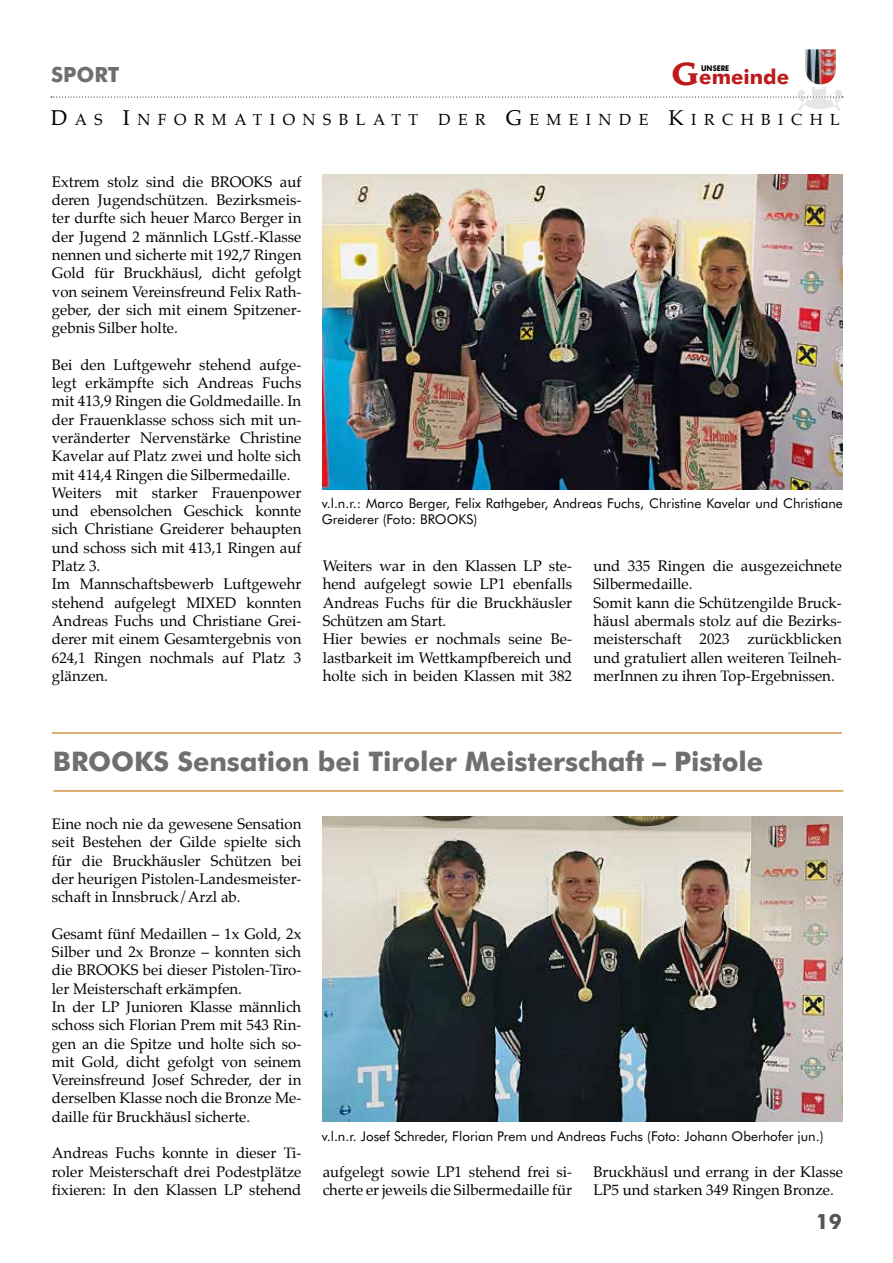
<style>
.page{position:relative;width:893px;height:1263px;background:#fff}
.page>*{position:absolute;margin:0;border:0;box-sizing:border-box;transform-origin:0 0}
.t1{font:700 27px "Futura BT";letter-spacing:-.005em;color:#6f6f6e}
.t2{font:700 21px "Futura BT";color:#6f6f6e}
.t3{font:700 21px "Futura BT";color:#565656}
.t4{font:700 20.4px "Futura BT";color:#bd1a1a}
.t5{font:15.75px "Palatino";letter-spacing:.475em;color:#000}
.t6{font:15px/18.3px "Palatino";color:#000}
.t7{font:13.5px/16.2px "Futura BT";color:#000}
.t8{font:700 7.8px "Futura BT";color:#000;scale:.9 1}
.s1{font-family:"Leawood";font-size:31.5px}
.s2{font-size:21px}
</style>
<div class="page">
<img style="left:798px;top:88px;width:44px;height:23px">
<svg style="left:51px;top:97px;width:792px;height:1px"></svg>
<img style="left:805px;top:49px;width:31px;height:36px">
<img style="left:323px;top:174px;width:520px;height:315px">
<img style="left:323px;top:816px;width:520px;height:306px">
<hr style="left:52px;top:732px;width:790px;height:2px;background:#d29544">
<hr style="left:53px;top:790px;width:790px;height:2px;background:#d29544">
<h2 class="t2" style="left:51px;top:62px;width:70px">SPORT</h2>
<h3 class="t4" style="left:672px;top:64px;width:119px"><span class="s1">G</span>emeinde</h3>
<p class="t5" style="left:51px;top:109px;width:369px"><span class="s2">D</span>AS <span class="s2">I</span>NFORMATIONSBLATT</p>
<p class="t5" style="left:438px;top:109px;width:403px">DER <span class="s2">G</span>EMEINDE <span class="s2">K</span>IRCHBICHL</p>
<p class="t8" style="left:701px;top:63px;width:33px">UNSERE</p>
<p class="t6" style="left:52px;top:174px;width:251px;text-align:justify">Extrem stolz sind die BROOKS auf deren Jugendschützen. Bezirksmeis&shy;ter durfte sich heuer Marco Berger in der Jugend 2 männlich LGstf.-Klasse nennen und sicherte mit 192,7 Ringen Gold für Bruckhäusl, dicht gefolgt von seinem Vereinsfreund Felix Rath&shy;geber, der sich mit einem Spitzener&shy;gebnis Silber holte.</p>
<p class="t6" style="left:52px;top:357px;width:251px">Bei den Luftgewehr stehend aufge&shy;legt erkämpfte sich Andreas Fuchs mit 413,9 Ringen die Goldmedaille. In der Frauenklasse schoss sich mit un&shy;veränderter Nervenstärke Christine<br>Kavelar auf Platz zwei und holte sich mit 414,4 Ringen die Silbermedaille.<br>Weiters mit starker Frauenpower und ebensolchen Geschick konnte sich Christiane Greiderer behaupten und schoss sich mit 413,1 Ringen auf<br>Platz 3.<br>Im Mannschaftsbewerb Luftgewehr stehend aufgelegt MIXED konnten<br>Andreas Fuchs und Christiane Grei&shy;derer mit einem Gesamtergebnis von<br>624,1 Ringen nochmals auf Platz 3 glänzen.</p>
<p class="t7" style="left:322px;top:495px;width:523px">v.l.n.r.: Marco Berger, Felix Rathgeber, Andreas Fuchs, Christine Kavelar und Christiane<br>Greiderer (Foto: BROOKS)</p>
<p class="t6" style="left:323px;top:558px;width:251px">Weiters war in den Klassen LP ste&shy;hend aufgelegt sowie LP1 ebenfalls<br>Andreas Fuchs für die Bruckhäusler<br>Schützen am Start.<br>Hier bewies er nochmals seine Be&shy;lastbarkeit im Wettkampfbereich und holte sich in beiden Klassen mit 382</p>
<p class="t6" style="left:593px;top:558px;width:250px">und 335 Ringen die ausgezeichnete Silbermedaille.<br>Somit kann die Schützengilde Bruck&shy;häusl abermals stolz auf die Bezirks&shy;meisterschaft 2023 zurückblicken und gratuliert allen weiteren Teilneh&shy;merInnen zu ihren Top-Ergebnissen.</p>
<h1 class="t1" style="left:53px;top:745px;width:712px">BROOKS Sensation bei Tiroler Meisterschaft – Pistole</h1>
<p class="t6" style="left:52px;top:816px;width:251px;text-align:justify">Eine noch nie da gewesene Sensation seit Bestehen der Gilde spielte sich für die Bruckhäusler Schützen bei der heurigen Pistolen-Landesmeister&shy;schaft in Innsbruck/Arzl ab.</p>
<p class="t6" style="left:52px;top:926px;width:251px">Gesamt fünf Medaillen – 1x Gold, 2x Silber und 2x Bronze – konnten sich die BROOKS bei dieser Pistolen-Tiro&shy;ler Meisterschaft erkämpfen.<br>In der LP Junioren Klasse männlich schoss sich Florian Prem mit 543 Rin&shy;gen an die Spitze und holte sich so&shy;mit Gold, dicht gefolgt von seinem Vereinsfreund Josef Schreder, der in derselben Klasse noch die Bronze Me&shy;daille für Bruckhäusl sicherte.</p>
<p class="t6" style="left:52px;top:1145px;width:251px;text-align:justify">Andreas Fuchs konnte in dieser Ti&shy;roler Meisterschaft drei Podestplätze fixieren: In den Klassen LP stehend</p>
<p class="t7" style="left:322px;top:1127px;width:503px">v.l.n.r. Josef Schreder, Florian Prem und Andreas Fuchs (Foto: Johann Oberhofer jun.)</p>
<p class="t6" style="left:323px;top:1164px;width:251px">aufgelegt sowie LP1 stehend frei si&shy;cherte er jeweils die Silbermedaille für</p>
<p class="t6" style="left:593px;top:1164px;width:251px">Bruckhäusl und errang in der Klasse<br>LP5 und starken 349 Ringen Bronze.</p>
<h2 class="t3" style="left:816px;top:1208px;width:28px">19</h2>
</div>
